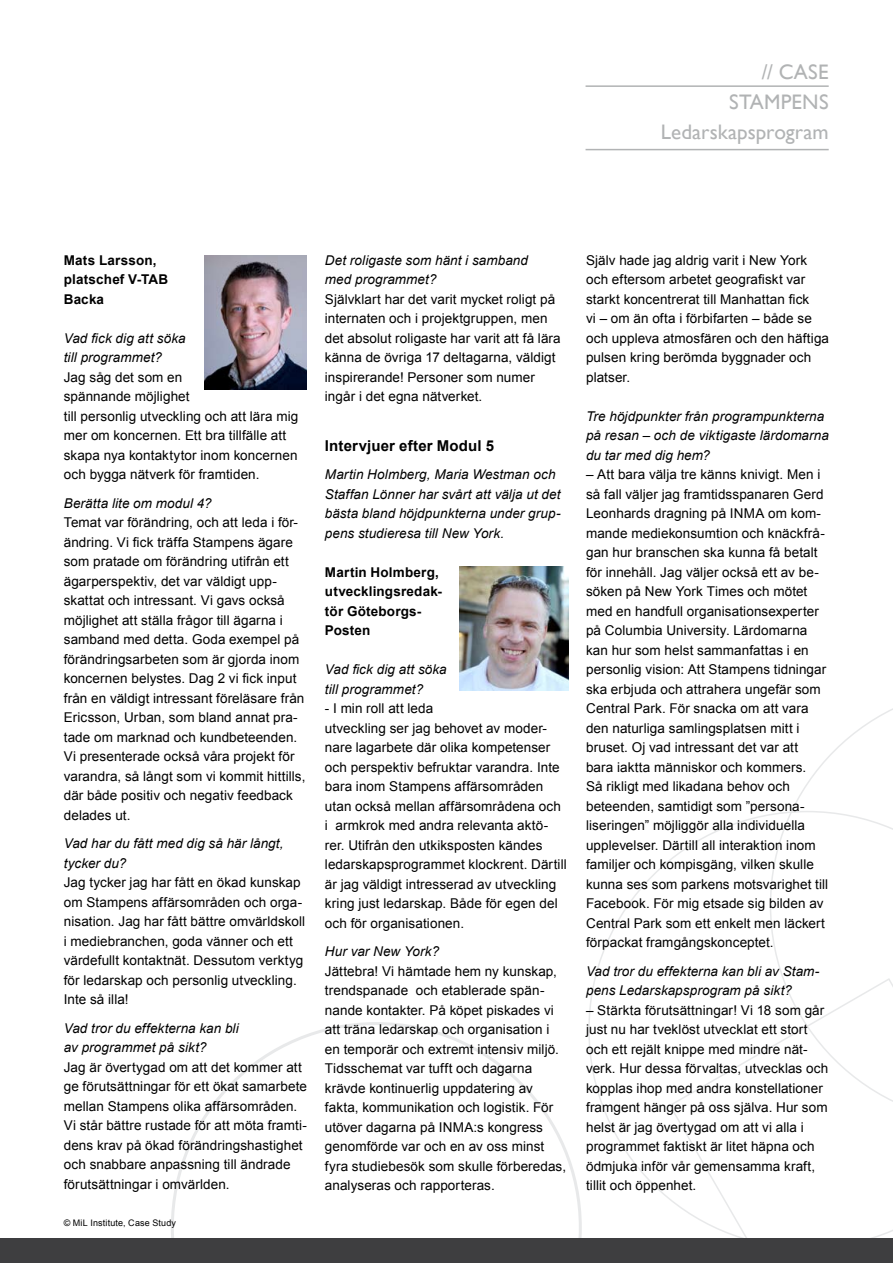
<style>
.page{position:relative;width:893px;height:1263px;background:#fff}
.page>*{position:absolute;margin:0;border:0;box-sizing:border-box;transform-origin:0 0}
.t1{font:21px/30px "Gill Sans";letter-spacing:.005em;color:#b1b3b4;text-align:right}
.t2{font:700 15px "Arial";letter-spacing:.01em;color:#000}
.t3{font:13.5px/19.5px "Arial";letter-spacing:.005em;color:#000}
.t4{font:italic 13.5px/19.5px "Arial";letter-spacing:.005em;color:#000}
.t5{font:700 13.5px/19.5px "Arial";letter-spacing:.015em;color:#000}
.t6{font:9px "Arial";letter-spacing:.02em;color:#000}
</style>
<div class="page">
<svg style="left:791px;top:708px;width:102px;height:103px"></svg>
<svg style="left:588px;top:811px;width:305px;height:427px"></svg>
<svg style="left:171px;top:1022px;width:411px;height:216px"></svg>
<div style="left:0;top:1238px;width:893px;height:25px;background:#3e3e40"></div>
<img style="left:204px;top:255px;width:103px;height:134px">
<img style="left:460px;top:567px;width:108px;height:124px">
<hr style="left:586px;top:85px;width:243px;height:2px;background:#b1b3b4">
<hr style="left:586px;top:149px;width:243px;height:1px;background:#b1b3b4">
<h1 class="t1" style="left:661px;top:57px;width:169px">// CASE<br>STAMPENS<br>Ledarskapsprogram</h1>
<p class="t5" style="left:64px;top:251px;width:106px">Mats Larsson, platschef V-TAB<br>Backa</p>
<p class="t4" style="left:64px;top:329px;width:123px">Vad fick dig att söka till programmet?</p>
<p class="t3" style="left:64px;top:368px;width:236px">Jag såg det som en<br>spännande möjlighet<br>till personlig utveckling och att lära mig mer om koncernen. Ett bra tillfälle att skapa nya kontaktytor inom koncernen och bygga nätverk för framtiden.</p>
<p class="t4" style="left:64px;top:494px;width:149px">Berätta lite om modul 4?</p>
<p class="t3" style="left:64px;top:513px;width:243px">Temat var förändring, och att leda i för&shy;ändring. Vi fick träffa Stampens ägare som pratade om förändring utifrån ett ägarperspektiv, det var väldigt upp&shy;skattat och intressant. Vi gavs också möjlighet att ställa frågor till ägarna i samband med detta. Goda exempel på förändringsarbeten som är gjorda inom koncernen belystes. Dag 2 vi fick input från en väldigt intressant föreläsare från Ericsson, Urban, som bland annat pra&shy;tade om marknad och kundbeteenden.<br>Vi presenterade också våra projekt för varandra, så långt som vi kommit hittills, där både positiv och negativ feedback delades ut.</p>
<p class="t4" style="left:64px;top:834px;width:221px">Vad har du fått med dig så här långt, tycker du?</p>
<p class="t3" style="left:64px;top:873px;width:243px">Jag tycker jag har fått en ökad kunskap om Stampens affärsområden och orga&shy;nisation. Jag har fått bättre omvärldskoll i mediebranchen, goda vänner och ett värdefullt kontaktnät. Dessutom verktyg för ledarskap och personlig utveckling.<br>Inte så illa!</p>
<p class="t4" style="left:64px;top:1018px;width:176px">Vad tror du effekterna kan bli av programmet på sikt?</p>
<p class="t3" style="left:64px;top:1057px;width:245px">Jag är övertygad om att det kommer att ge förutsättningar för ett ökat samarbete mellan Stampens olika affärsområden.<br>Vi står bättre rustade för att möta framti&shy;dens krav på ökad förändringshastighet och snabbare anpassning till ändrade förutsättningar i omvärlden.</p>
<p class="t6" style="left:64px;top:1217px;width:114px">© MiL Institute, Case Study</p>
<p class="t4" style="left:325px;top:250px;width:205px">Det roligaste som hänt i samband med programmet?</p>
<p class="t3" style="left:325px;top:289px;width:237px">Självklart har det varit mycket roligt på internaten och i projektgruppen, men det absolut roligaste har varit att få lära känna de övriga 17 deltagarna, väldigt inspirerande! Personer som numer ingår i det egna nätverket.</p>
<p class="t2" style="left:325px;top:436px;width:171px">Intervjuer efter Modul 5</p>
<p class="t4" style="left:325px;top:465px;width:237px">Martin Holmberg, Maria Westman och Staffan Lönner har svårt att välja ut det bästa bland höjdpunkterna under grup&shy;pens studieresa till New York.</p>
<p class="t5" style="left:325px;top:563px;width:119px">Martin Holmberg, utvecklingsredak&shy;tör Göteborgs-<br>Posten</p>
<p class="t4" style="left:325px;top:660px;width:123px">Vad fick dig att söka till programmet?</p>
<p class="t3" style="left:325px;top:699px;width:243px">- I min roll att leda<br>utveckling ser jag behovet av moder&shy;nare lagarbete där olika kompetenser och perspektiv befruktar varandra. Inte bara inom Stampens affärsområden utan också mellan affärsområdena och i armkrok med andra relevanta aktö&shy;rer. Utifrån den utkiksposten kändes ledarskapsprogrammet klockrent. Därtill är jag väldigt intresserad av utveckling kring just ledarskap. Både för egen del och för organisationen.</p>
<p class="t4" style="left:325px;top:942px;width:116px">Hur var New York?</p>
<p class="t3" style="left:325px;top:961px;width:243px">Jättebra! Vi hämtade hem ny kunskap, trendspanade och etablerade spän&shy;nande kontakter. På köpet piskades vi att träna ledarskap och organisation i en temporär och extremt intensiv miljö.<br>Tidsschemat var tufft och dagarna krävde kontinuerlig uppdatering av fakta, kommunikation och logistik. För utöver dagarna på INMA:s kongress genomförde var och en av oss minst fyra studiebesök som skulle förberedas, analyseras och rapporteras.</p>
<p class="t3" style="left:586px;top:251px;width:245px">Själv hade jag aldrig varit i New York och eftersom arbetet geografiskt var starkt koncentrerat till Manhattan fick<br>vi – om än ofta i förbifarten – både se och uppleva atmosfären och den häftiga pulsen kring berömda byggnader och platser.</p>
<p class="t4" style="left:586px;top:407px;width:244px">Tre höjdpunkter från programpunkterna på resan – och de viktigaste lärdomarna du tar med dig hem?</p>
<p class="t3" style="left:586px;top:465px;width:244px">– Att bara välja tre känns knivigt. Men i så fall väljer jag framtidsspanaren Gerd Leonhards dragning på INMA om kom&shy;mande mediekonsumtion och knäckfrå&shy;gan hur branschen ska kunna få betalt för innehåll. Jag väljer också ett av be&shy;söken på New York Times och mötet med en handfull organisationsexperter på Columbia University. Lärdomarna kan hur som helst sammanfattas i en personlig vision: Att Stampens tidningar ska erbjuda och attrahera ungefär som Central Park. För snacka om att vara den naturliga samlingsplatsen mitt i bruset. Oj vad intressant det var att bara iaktta människor och kommers.<br>Så rikligt med likadana behov och beteenden, samtidigt som ”persona&shy;liseringen” möjliggör alla individuella upplevelser. Därtill all interaktion inom familjer och kompisgäng, vilken skulle kunna ses som parkens motsvarighet till Facebook. För mig etsade sig bilden av Central Park som ett enkelt men läckert förpackat framgångskonceptet.</p>
<p class="t4" style="left:586px;top:961px;width:235px">Vad tror du effekterna kan bli av Stam&shy;pens Ledarskapsprogram på sikt?</p>
<p class="t3" style="left:586px;top:1000px;width:244px">– Stärkta förutsättningar! Vi 18 som går just nu har tveklöst utvecklat ett stort och ett rejält knippe med mindre nät&shy;verk. Hur dessa förvaltas, utvecklas och kopplas ihop med andra konstellationer framgent hänger på oss själva. Hur som helst är jag övertygad om att vi alla i programmet faktiskt är litet häpna och ödmjuka inför vår gemensamma kraft, tillit och öppenhet.</p>
</div>
